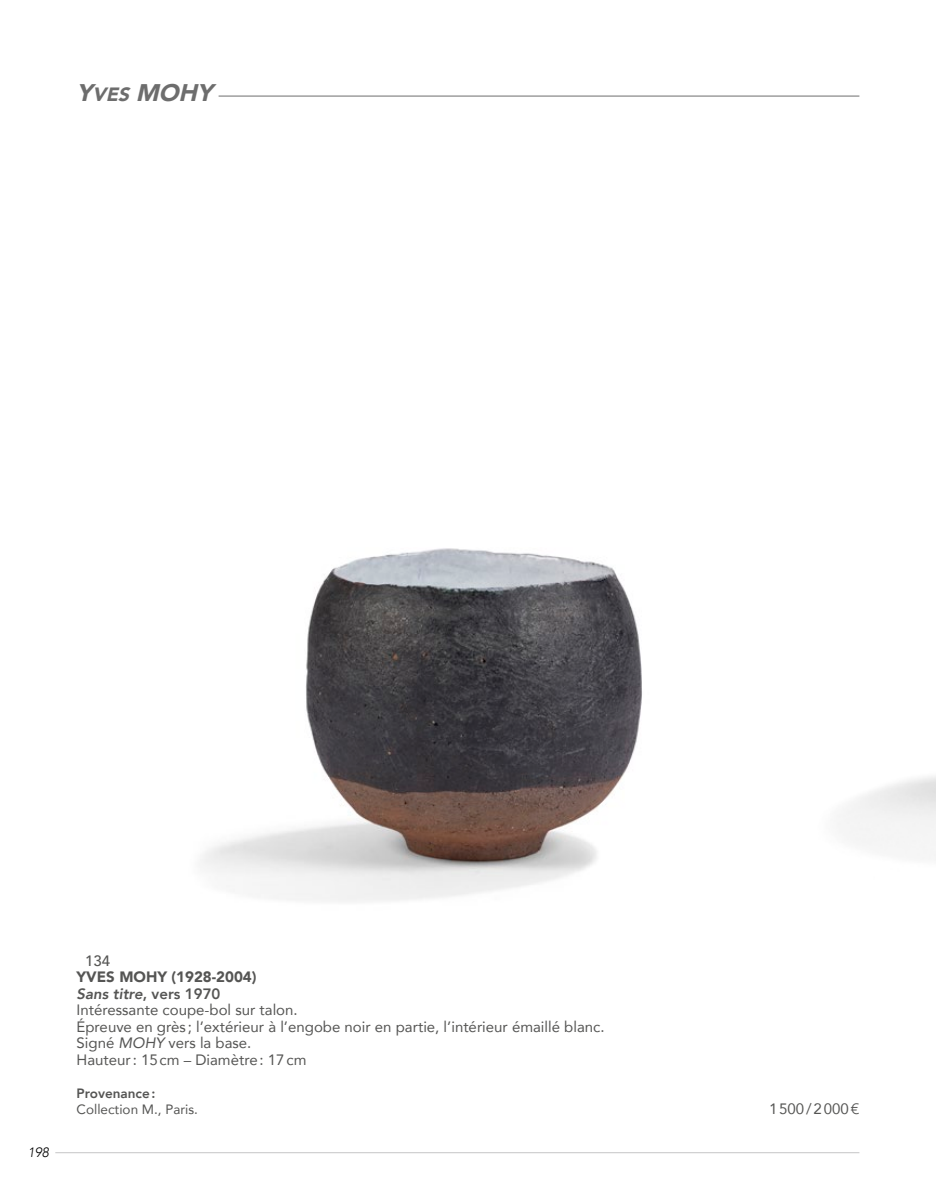
<style>
.page{position:relative;width:936px;height:1191px;background:#fff}
.page>*{position:absolute;margin:0;border:0;box-sizing:border-box;transform-origin:0 0}
.t1{font:24px "Avenir Black Oblique SC800";color:#6d6d6d}
.t2{font:15px/16.5px "Avenir";color:#555554}
.t3{font:15px "Avenir Black SC800";color:#555554}
.t4{font:500 15px "Avenir";color:#555554}
.t5{font:13.5px "Avenir";color:#555554}
.t6{font:800 13.5px "Avenir";color:#555554}
.t7{font:italic 300 13.5px "Avenir";color:#000}
.s1{font-size:19.2px}
.s2{font-weight:800;font-style:italic}
.s3{font-weight:800}
.s4{font-style:italic}
</style>
<div class="page">
<img style="left:200px;top:548px;width:442px;height:354px">
<hr style="left:55px;top:1152px;width:804px;height:1px;background:#c5c5c6">
<hr style="left:218px;top:96px;width:641px;height:1px;background:#6d6d6d">
<h1 class="t1" style="left:77px;top:72px;width:137px">Y<span class="s1">VES</span> MOH Y</h1>
<p class="t7" style="left:28px;top:1144px;width:23px">198</p>
<p class="t4" style="left:85px;top:947px;width:27px">134</p>
<p class="t3" style="left:77px;top:964px;width:56px">YVES MOH</p>
<p class="t3" style="left:157px;top:964px;width:101px">Y (1928-2004)</p>
<p class="t2" style="left:77px;top:984px;width:529px"><span class="s2">Sans titre</span><span class="s3">, vers 1970<br></span>Intéressante coupe-bol sur talon.<br>Épreuve en grès ; l’extérieur à l’engobe noir en partie, l’intérieur émaillé blanc.<br>Signé <span class="s4">MOHY</span> vers la base.<br>Hauteur: 15cm – Diamètre: 17cm</p>
<p class="t6" style="left:77px;top:1082px;width:80px">Provenance:</p>
<p class="t5" style="left:77px;top:1098px;width:123px">Collection M., Paris.</p>
<p class="t2" style="left:769px;top:1100px;width:92px">1500/2000€</p>
</div>
